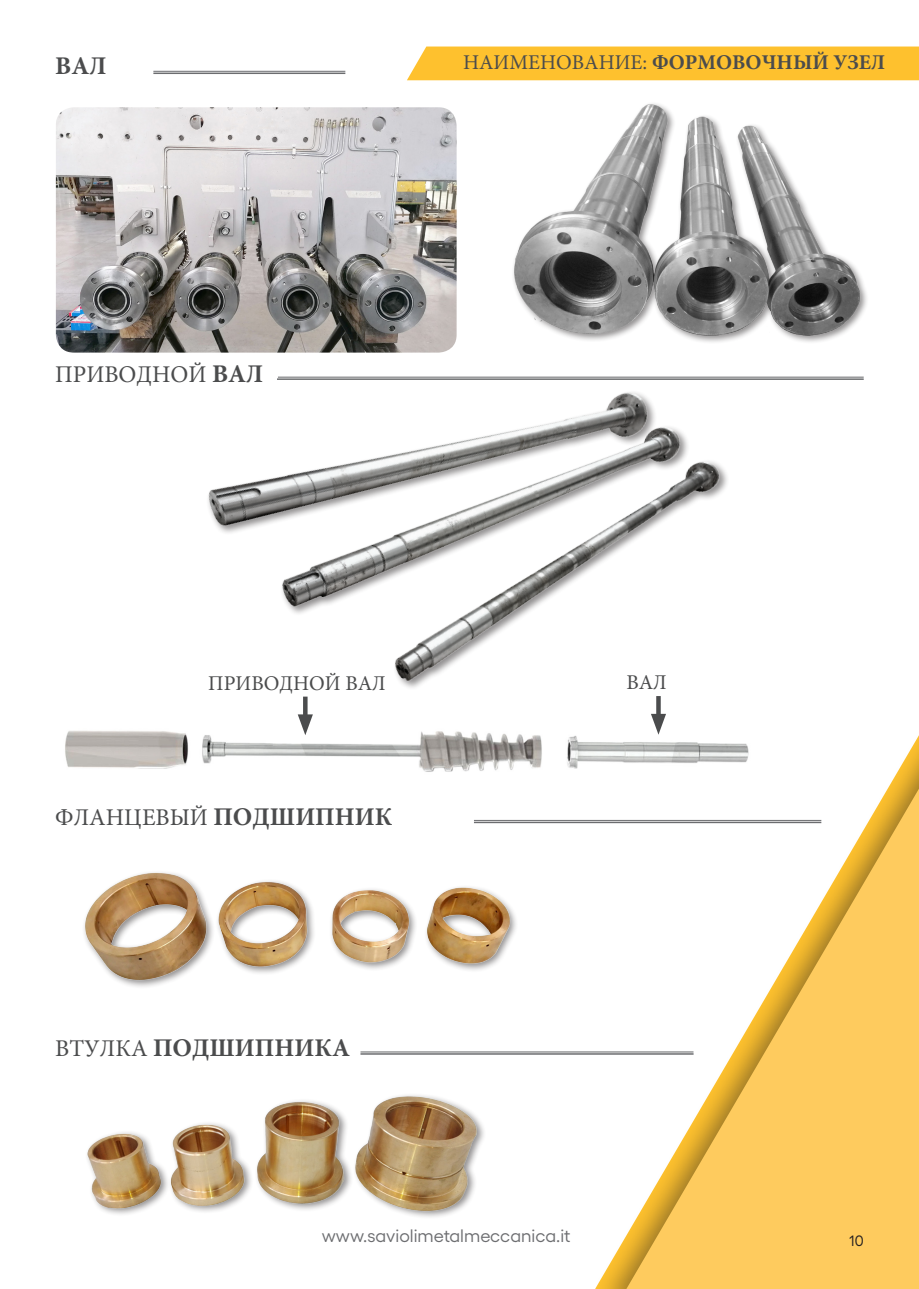
<style>
.page{position:relative;width:919px;height:1289px;background:#fff}
.page>*{position:absolute;margin:0;border:0;box-sizing:border-box;transform-origin:0 0}
.t1{font:700 25.5px "Minion Pro";color:#4b4c4d}
.t2{font:24px "Minion Pro";color:#4b4c4d}
.t3{font:700 21px "Minion Pro";color:#4b4c4d}
.t4{font:21px "Minion Pro";color:#4b4c4d}
.t5{font:18px "Yellix";color:#6c6d70}
.t6{font:15px "Yellix";color:#231f20}
.s1{font-weight:700;font-size:25.5px}
.s2{font-weight:400}
.s3{font-weight:400;font-size:24px}
</style>
<div class="page">
<svg style="left:609px;top:46px;width:309px;height:1242px"></svg>
<img style="left:517px;top:92px;width:354px;height:275px">
<img style="left:125px;top:252px;width:733px;height:561px">
<img style="left:65px;top:720px;width:700px;height:80px">
<img style="left:84px;top:872px;width:432px;height:115px">
<div style="left:84px;top:1092px;width:402px;height:127px;background:#231f20;opacity:.5"></div>
<img style="left:84px;top:1092px;width:402px;height:121px">
<div style="left:407px;top:47px;width:511px;height:33px;background:#fec12e"></div>
<img style="left:56px;top:107px;width:400px;height:245px">
<hr style="left:277px;top:378px;width:586px;height:2px;background:#6c6d70">
<hr style="left:278px;top:377px;width:585px;height:1px;background:#6c6d70">
<hr style="left:153px;top:73px;width:192px;height:1px;background:#6c6d70">
<hr style="left:153px;top:71px;width:192px;height:1px;background:#6c6d70">
<hr style="left:474px;top:821px;width:347px;height:2px;background:#6c6d70">
<hr style="left:474px;top:820px;width:347px;height:1px;background:#6c6d70">
<hr style="left:360px;top:1053px;width:333px;height:1px;background:#6c6d70">
<hr style="left:360px;top:1051px;width:333px;height:1px;background:#6c6d70">
<hr style="left:303px;top:696px;width:4px;height:26px;background:#4b4c4d">
<svg style="left:298px;top:714px;width:15px;height:21px"></svg>
<svg style="left:656px;top:696px;width:4px;height:18px"></svg>
<svg style="left:651px;top:714px;width:15px;height:20px"></svg>
<p class="t1" style="left:55px;top:48px;width:53px">ВАЛ</p>
<p class="t2" style="left:55px;top:358px;width:209px">ПРИВОДНОЙ <span class="s1">ВАЛ</span></p>
<p class="t3" style="left:463px;top:47px;width:423px"><span class="s2">НАИМЕНОВАНИЕ:</span> ФОРМОВОЧНЫЙ УЗЕЛ</p>
<p class="t4" style="left:208px;top:669px;width:179px">ПРИВОДНОЙ ВАЛ</p>
<p class="t4" style="left:626px;top:668px;width:42px">ВАЛ</p>
<p class="t2" style="left:55px;top:801px;width:338px">ФЛАНЦЕВЫЙ <span class="s1">ПОДШИПНИК</span></p>
<p class="t1" style="left:55px;top:1029px;width:296px"><span class="s3">ВТУЛКА</span> ПОДШИПНИКА</p>
<p class="t5" style="left:322px;top:1221px;width:250px">www.saviolimetalmeccanica.it</p>
<p class="t6" style="left:849px;top:1229px;width:16px">10</p>
</div>
